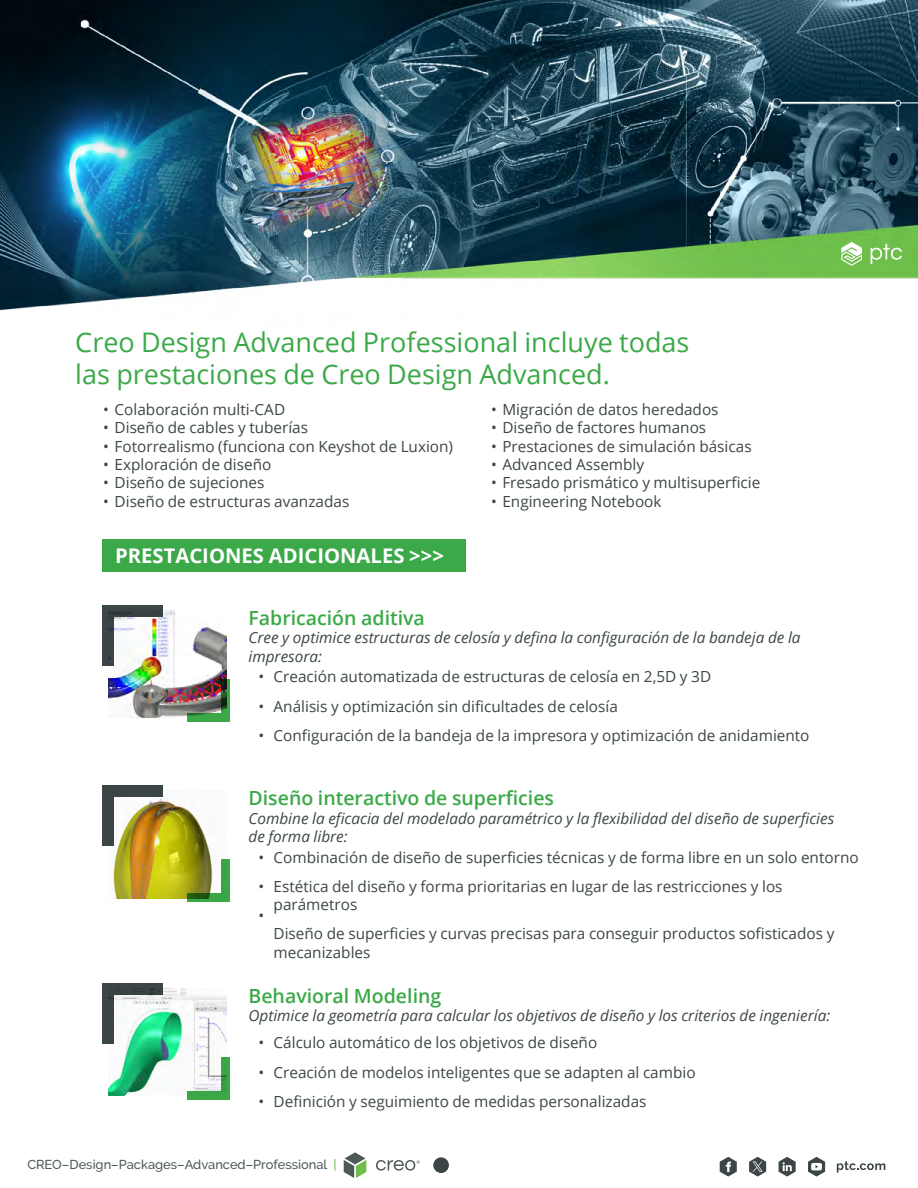
<style>
.page{position:relative;width:918px;height:1188px;background:#fff}
.page>*{position:absolute;margin:0;border:0;box-sizing:border-box;transform-origin:0 0}
.t1{font:27px/32.4px "Open Sans";color:#3ba948}
.t2{font:700 20.25px "Open Sans";color:#fff}
.t3{font:600 19.5px "Open Sans";color:#3ba948}
.t4{font:15.3px/29.2px "Open Sans";color:#3d4647}
.t5{font:italic 15.3px/18.5px "Open Sans";color:#3d4647}
.t6{font:500 12.9px "PTC Raleway";color:#4d5859}
.s1{color:#6ebe4b}
</style>
<div class="page">
<svg style="left:376px;top:1160px;width:44px;height:11px"></svg>
<svg style="left:344px;top:1152px;width:22px;height:26px"></svg>
<div style="left:433px;top:1157px;width:16px;height:16px;background:#3d4647;border-radius:50%"></div>
<svg style="left:720px;top:1157px;width:17px;height:20px"></svg>
<svg style="left:779px;top:1157px;width:17px;height:20px"></svg>
<svg style="left:808px;top:1157px;width:17px;height:20px"></svg>
<svg style="left:837px;top:1161px;width:48px;height:12px"></svg>
<svg style="left:749px;top:1157px;width:17px;height:20px"></svg>
<img style="left:0;top:0;width:918px;height:311px">
<svg style="left:841px;top:242px;width:21px;height:24px"></svg>
<svg style="left:871px;top:244px;width:31px;height:20px"></svg>
<img style="left:108px;top:611px;width:118px;height:107px">
<div style="left:102px;top:605px;width:61px;height:12px;background:#3d4647"></div>
<div style="left:102px;top:605px;width:12px;height:61px;background:#3d4647"></div>
<div style="left:188px;top:713px;width:42px;height:9px;background:#3ba948"></div>
<svg style="left:221px;top:680px;width:9px;height:33px"></svg>
<img style="left:112px;top:798px;width:114px;height:100px">
<div style="left:102px;top:785px;width:61px;height:12px;background:#3d4647"></div>
<div style="left:102px;top:785px;width:12px;height:61px;background:#3d4647"></div>
<svg style="left:188px;top:894px;width:33px;height:8px"></svg>
<div style="left:221px;top:860px;width:9px;height:42px;background:#3ba948"></div>
<img style="left:108px;top:989px;width:118px;height:107px">
<div style="left:102px;top:983px;width:61px;height:12px;background:#3d4647"></div>
<div style="left:102px;top:983px;width:12px;height:61px;background:#3d4647"></div>
<div style="left:188px;top:1091px;width:42px;height:9px;background:#3ba948"></div>
<div style="left:221px;top:1058px;width:9px;height:42px;background:#3ba948"></div>
<div style="left:102px;top:539px;width:364px;height:33px;background:#3ba948"></div>
<svg style="left:175px;top:657px;width:40px;height:21px"></svg>
<h1 class="t1" style="left:75px;top:325px;width:616px">Creo Design Advanced Professional incluye todas las prestaciones de Creo Design Advanced.</h1>
<p class="t4" style="left:103px;top:394px;width:183px">• Colaboración multi-CAD</p>
<p class="t4" style="left:103px;top:413px;width:206px">• Diseño de cables y tuberías</p>
<p class="t4" style="left:103px;top:431px;width:351px">• Fotorrealismo (funciona con Keyshot de Luxion)</p>
<p class="t4" style="left:103px;top:450px;width:170px">• Exploración de diseño</p>
<p class="t4" style="left:103px;top:468px;width:163px">• Diseño de sujeciones</p>
<p class="t4" style="left:103px;top:486px;width:248px">• Diseño de estructuras avanzadas</p>
<p class="t4" style="left:491px;top:394px;width:229px">• Migración de datos heredados</p>
<p class="t4" style="left:491px;top:413px;width:217px">• Diseño de factores humanos</p>
<p class="t4" style="left:491px;top:431px;width:262px">• Prestaciones de simulación básicas</p>
<p class="t4" style="left:491px;top:450px;width:155px">• Advanced Assembly</p>
<p class="t4" style="left:491px;top:468px;width:271px">• Fresado prismático y multisuperficie</p>
<p class="t4" style="left:491px;top:486px;width:172px">• Engineering Notebook</p>
<h2 class="t2" style="left:115px;top:541px;width:330px">PRESTACIONES ADICIONALES &gt;&gt;&gt;</h2>
<p class="t3" style="left:249px;top:604px;width:178px">Fabricación aditiva</p>
<p class="t5" style="left:249px;top:628px;width:554px">Cree y optimice estructuras de celosía y defina la configuración de la bandeja de la impresora:</p>
<p class="t4" style="left:274px;top:662px;width:537px">Creación automatizada de estructuras de celosía en 2,5D y 3D<br>Análisis y optimización sin dificultades de celosía<br>Configuración de la bandeja de la impresora y optimización de anidamiento</p>
<p class="t4" style="left:259px;top:662px;width:7px;text-align:justify">• • •</p>
<p class="t3" style="left:249px;top:785px;width:307px">Diseño interactivo de superficies</p>
<p class="t5" style="left:249px;top:808px;width:587px">Combine la eficacia del modelado paramétrico y la flexibilidad del diseño de superficies de forma libre:</p>
<p class="t4" style="left:274px;top:842px;width:587px">Combinación de diseño de superficies técnicas y de forma libre en un solo entorno<br>Estética del diseño y forma prioritarias en lugar de las restricciones y los</p>
<p class="t4" style="left:274px;top:890px;width:562px">parámetros<br>Diseño de superficies y curvas precisas para conseguir productos sofisticados y</p>
<p class="t4" style="left:274px;top:937px;width:98px">mecanizables</p>
<p class="t4" style="left:259px;top:842px;width:7px;text-align:justify">• • •</p>
<p class="t3" style="left:249px;top:982px;width:194px">Behavioral Modeling</p>
<p class="t5" style="left:249px;top:1006px;width:583px">Optimice la geometría para calcular los objetivos de diseño y los criterios de ingeniería:</p>
<p class="t4" style="left:274px;top:1028px;width:424px">Cálculo automático de los objetivos de diseño<br>Creación de modelos inteligentes que se adapten al cambio<br>Definición y seguimiento de medidas personalizadas</p>
<p class="t4" style="left:259px;top:1028px;width:7px;text-align:justify">• • •</p>
<p class="t6" style="left:27px;top:1157px;width:311px">CREO–Design–Packages–Advanced–Professional <span class="s1">|</span></p>
</div>
